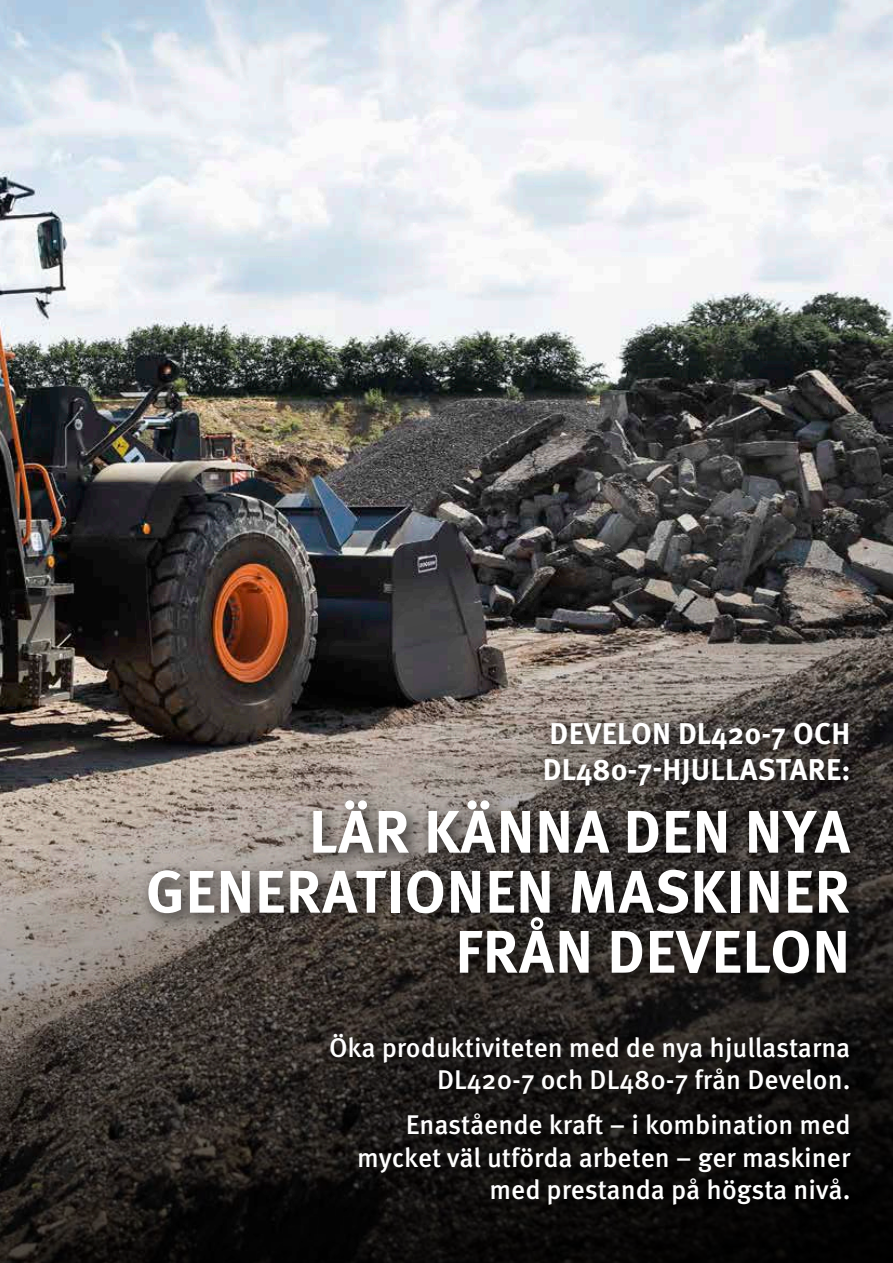
<style>
.page{position:relative;width:893px;height:1263px;background:#fff}
.page>*{position:absolute;margin:0;border:0;box-sizing:border-box;transform-origin:0 0}
.t1{font:700 60px/60px "Meta Pro";letter-spacing:.01em;color:#fff;text-align:right}
.t2{font:700 30px/36px "Meta Pro";letter-spacing:.01em;color:#fff}
.t3{font:500 27px/32.4px "Meta Pro";color:#fff;text-align:right}
</style>
<div class="page">
<img style="left:0;top:0;width:893px;height:345px">
<img style="left:0;top:345px;width:893px;height:918px">
<div style="left:139px;top:714px;width:729px;height:278px;background:#000;opacity:.75"></div>
<div style="left:321px;top:1025px;width:547px;height:197px;background:#000;opacity:.75"></div>
<p class="t2" style="left:543px;top:713px;width:309px">DEVELON DL420-7 OCH<br>DL480-7-HJULLASTARE:</p>
<h1 class="t1" style="left:146px;top:798px;width:706px">LÄR KÄNNA DEN NYA<br>GENERATIONEN MASKINER<br>FRÅN DEVELON</h1>
<p class="t3" style="left:329px;top:1029px;width:523px">Öka produktiviteten med de nya hjullastarna<br>DL420-7 och DL480-7 från Develon.</p>
<p class="t3" style="left:357px;top:1107px;width:495px">Enastående kraft – i kombination med mycket väl utförda arbeten – ger maskiner med prestanda på högsta nivå.</p>
</div>
